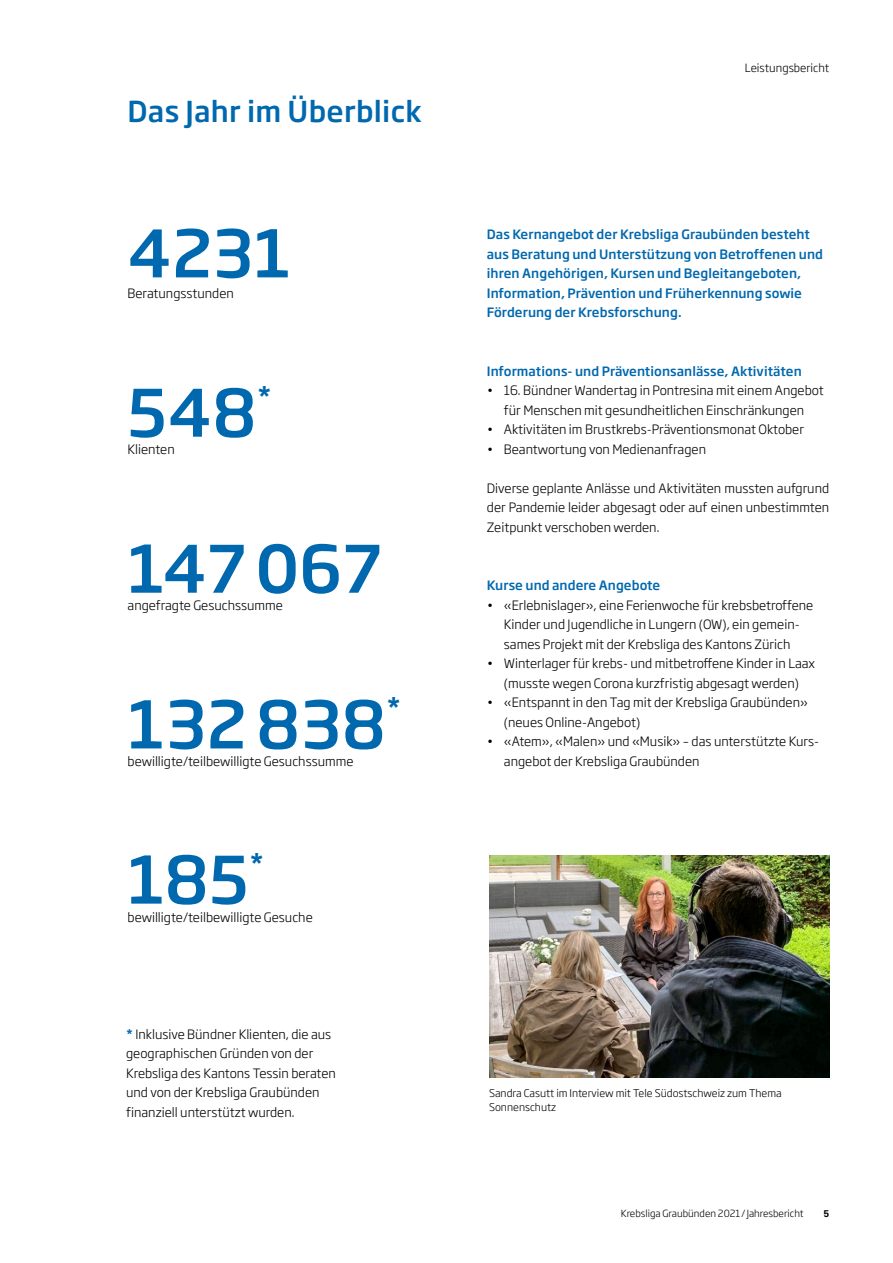
<style>
.page{position:relative;width:893px;height:1263px;background:#fff}
.page>*{position:absolute;margin:0;border:0;box-sizing:border-box;transform-origin:0 0}
.t1{font:500 64.5px "Soho Gothic Pro";letter-spacing:.01em;color:#0068ae}
.t2{font:500 28.5px "Soho Gothic Pro";letter-spacing:.01em;color:#0068ae}
.t3{font:500 27px "Soho Gothic Pro";color:#0068ae}
.t4{font:300 12.75px/19.5px "Soho Gothic Pro";color:#000;text-align:center}
.t5{font:500 12.75px/19.5px "Soho Gothic Pro";letter-spacing:.005em;color:#0068ae}
.t6{font:300 11.25px "Soho Gothic Pro";color:#000}
.t7{font:300 10.5px/13.5px "Soho Gothic Pro";color:#000}
.t8{font:300 9.75px "Soho Gothic Pro";color:#000}
.t9{font:700 9.75px "Univers LT Std";color:#000}
.s1{font-weight:500;color:#0068ae}
</style>
<div class="page">
<img style="left:489px;top:855px;width:340px;height:223px">
<h2 class="t2" style="left:128px;top:89px;width:296px">Das Jahr im Überblick</h2>
<h1 class="t1" style="left:128px;top:203px;width:165px">4231</h1>
<p class="t4" style="left:128px;top:283px;width:108px">Beratungsstunden</p>
<h1 class="t1" style="left:128px;top:362px;width:130px">548</h1>
<h3 class="t3" style="left:257px;top:375px;width:16px">*</h3>
<p class="t4" style="left:128px;top:439px;width:49px">Klienten</p>
<h1 class="t1" style="left:128px;top:518px;width:256px">147067</h1>
<p class="t4" style="left:128px;top:595px;width:157px">angefragte Gesuchssumme</p>
<h1 class="t1" style="left:128px;top:674px;width:260px">132838</h1>
<h3 class="t3" style="left:386px;top:687px;width:16px">*</h3>
<p class="t4" style="left:128px;top:751px;width:227px">bewilligte/teilbewilligte Gesuchssumme</p>
<h1 class="t1" style="left:128px;top:829px;width:123px">185</h1>
<h3 class="t3" style="left:249px;top:842px;width:16px">*</h3>
<p class="t4" style="left:128px;top:907px;width:187px">bewilligte/teilbewilligte Gesuche</p>
<p class="t4" style="left:126px;top:1024px;width:211px;text-align:left"><span class="s1">*</span> Inklusive Bündner Klienten, die aus geographischen Gründen von der Krebsliga des Kantons Tessin beraten und von der Krebsliga Graubünden finanziell unterstützt wurden.</p>
<p class="t6" style="left:745px;top:59px;width:86px">Leistungsbericht</p>
<p class="t5" style="left:487px;top:224px;width:338px">Das Kernangebot der Krebsliga Graubünden besteht aus Beratung und Unterstützung von Betroffenen und ihren Angehörigen, Kursen und Begleitangeboten, Information, Prävention und Früherkennung sowie Förderung der Krebsforschung.</p>
<p class="t5" style="left:487px;top:360px;width:316px">Informations- und Präventionsanlässe, Aktivitäten</p>
<p class="t4" style="left:487px;top:380px;width:338px">• 16. Bündner Wandertag in Pontresina mit einem Angebot für Menschen mit gesundheitlichen Einschränkungen</p>
<p class="t4" style="left:487px;top:419px;width:319px">• Aktivitäten im Brustkrebs-Präventionsmonat Oktober</p>
<p class="t4" style="left:487px;top:439px;width:221px">• Beantwortung von Medienanfragen</p>
<p class="t4" style="left:487px;top:478px;width:344px;text-align:justify">Diverse geplante Anlässe und Aktivitäten mussten aufgrund der Pandemie leider abgesagt oder auf einen unbestimmten Zeitpunkt verschoben werden.</p>
<p class="t5" style="left:487px;top:575px;width:175px">Kurse und andere Angebote</p>
<p class="t4" style="left:487px;top:594px;width:328px">• «Erlebnislager», eine Ferienwoche für krebsbetroffene<br>Kinder und Jugendliche in Lungern (OW), ein gemein&shy;sames Projekt mit der Krebsliga des Kantons Zürich</p>
<p class="t4" style="left:487px;top:653px;width:330px">• Winterlager für krebs- und mitbetroffene Kinder in Laax (musste wegen Corona kurzfristig abgesagt werden)</p>
<p class="t4" style="left:504px;top:692px;width:305px;text-align:left;text-indent:-17px">• «Entspannt in den Tag mit der Krebsliga Graubünden» (neues Online-Angebot)</p>
<p class="t4" style="left:504px;top:731px;width:317px;text-align:left;text-indent:-17px">• «Atem», «Malen» und «Musik» – das unterstützte Kurs&shy;angebot der Krebsliga Graubünden</p>
<p class="t7" style="left:489px;top:1086px;width:294px">Sandra Casutt im Interview mit Tele Südostschweiz zum Thema<br>Sonnenschutz</p>
<p class="t8" style="left:621px;top:1206px;width:184px">Krebsliga Graubünden 2021 / Jahresbericht</p>
<p class="t9" style="left:824px;top:1208px;width:7px">5</p>
</div>
